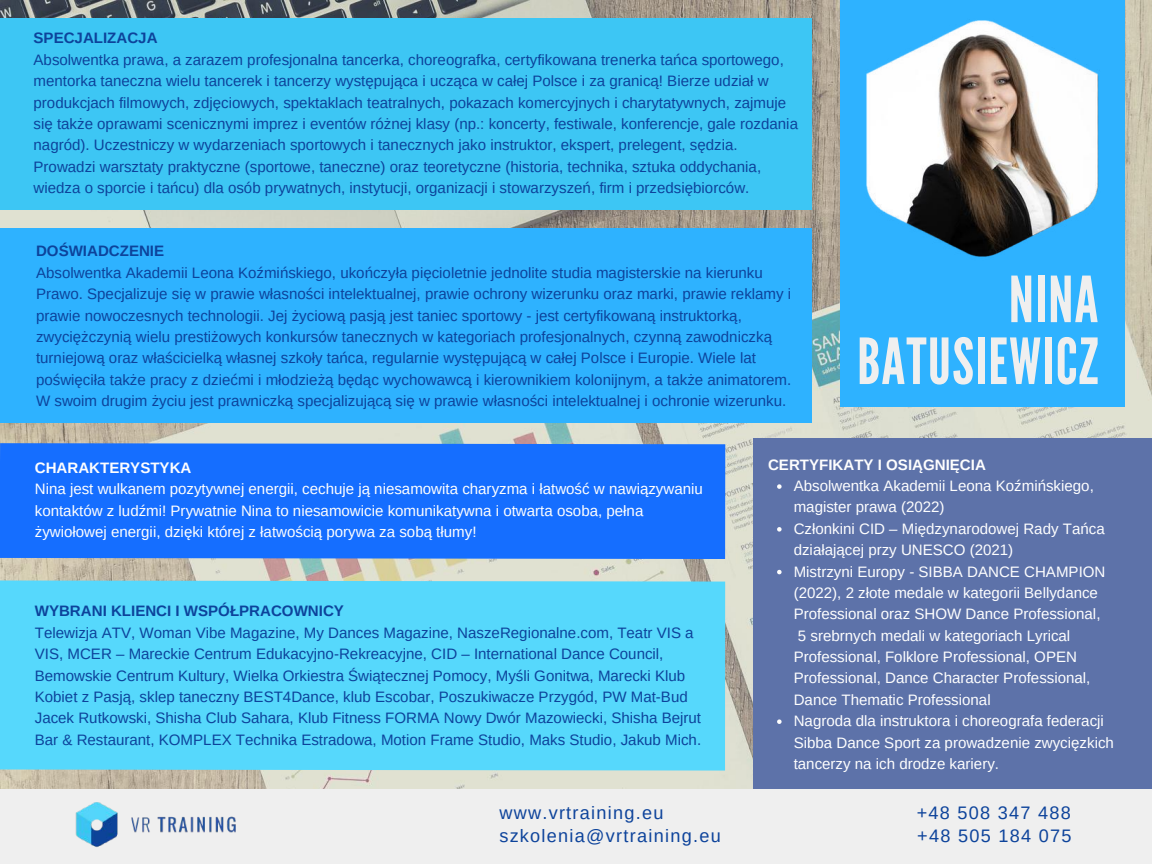
<style>
.page{position:relative;width:1152px;height:864px;background:#fff}
.page>*{position:absolute;margin:0;border:0;box-sizing:border-box;transform-origin:0 0}
.t1{font:63.45px/61.8px "League Gothic";letter-spacing:.02em;color:#efefef;text-align:right}
.t2{font:18.15px "Arimo";letter-spacing:.07em;color:#0d439b}
.t3{font:15.15px/21.3px "Arimo";color:#0d439b}
.t4{font:15.15px/21.3px "Arimo";color:#fefefe}
.t5{font:700 15.15px "Arimo";color:#0d439b}
.t6{font:700 15.15px "Arimo";color:#fefefe}
</style>
<div class="page">
<img style="left:0;top:0;width:1152px;height:789px">
<div style="left:0;top:19px;width:811px;height:190px;background:#3dc6f4"></div>
<div style="left:1px;top:229px;width:811px;height:193px;background:#2eb2ff"></div>
<div style="left:0;top:443px;width:726px;height:116px;background:#156eff"></div>
<div style="left:0;top:580px;width:726px;height:191px;background:#56d8fc"></div>
<div style="left:753px;top:439px;width:399px;height:352px;background:#5d72a9"></div>
<svg style="left:777px;top:484px;width:5px;height:5px"></svg>
<svg style="left:777px;top:527px;width:5px;height:5px"></svg>
<svg style="left:777px;top:570px;width:5px;height:4px"></svg>
<svg style="left:777px;top:719px;width:5px;height:5px"></svg>
<div style="left:0;top:789px;width:1152px;height:75px;background:#efefef"></div>
<img style="left:60px;top:727px;width:194px;height:120px">
<div style="left:841px;top:0;width:283px;height:406px;background:#2eb2ff"></div>
<img style="left:866px;top:20px;width:233px;height:237px">
<p class="t5" style="left:34px;top:30px;width:126px">SPECJALIZACJA</p>
<p class="t3" style="left:34px;top:49px;width:766px">Absolwentka prawa, a zarazem profesjonalna tancerka, choreografka, certyfikowana trenerka tańca sportowego, mentorka taneczna wielu tancerek i tancerzy występująca i ucząca w całej Polsce i za granicą! Bierze udział w produkcjach filmowych, zdjęciowych, spektaklach teatralnych, pokazach komercyjnych i charytatywnych, zajmuje się także oprawami scenicznymi imprez i eventów różnej klasy (np.: koncerty, festiwale, konferencje, gale rozdania nagród). Uczestniczy w wydarzeniach sportowych i tanecznych jako instruktor, ekspert, prelegent, sędzia.<br>Prowadzi warsztaty praktyczne (sportowe, taneczne) oraz teoretyczne (historia, technika, sztuka oddychania, wiedza o sporcie i tańcu) dla osób prywatnych, instytucji, organizacji i stowarzyszeń, firm i przedsiębiorców.</p>
<p class="t5" style="left:36px;top:243px;width:130px">DOŚWIADCZENIE</p>
<p class="t3" style="left:36px;top:262px;width:757px">Absolwentka Akademii Leona Koźmińskiego, ukończyła pięcioletnie jednolite studia magisterskie na kierunku Prawo. Specjalizuje się w prawie własności intelektualnej, prawie ochrony wizerunku oraz marki, prawie reklamy i prawie nowoczesnych technologii. Jej życiową pasją jest taniec sportowy - jest certyfikowaną instruktorką, zwyciężczynią wielu prestiżowych konkursów tanecznych w kategoriach profesjonalnych, czynną zawodniczką turniejową oraz właścicielką własnej szkoły tańca, regularnie występującą w całej Polsce i Europie. Wiele lat poświęciła także pracy z dziećmi i młodzieżą będąc wychowawcą i kierownikiem kolonijnym, a także animatorem.<br>W swoim drugim życiu jest prawniczką specjalizującą się w prawie własności intelektualnej i ochronie wizerunku.</p>
<h1 class="t1" style="left:857px;top:270px;width:243px">NINA<br>BATUSIEWICZ</h1>
<p class="t6" style="left:35px;top:459px;width:158px">CHARAKTERYSTYKA</p>
<p class="t4" style="left:35px;top:479px;width:670px">Nina jest wulkanem pozytywnej energii, cechuje ją niesamowita charyzma i łatwość w nawiązywaniu kontaktów z ludźmi! Prywatnie Nina to niesamowicie komunikatywna i otwarta osoba, pełna żywiołowej energii, dzięki której z łatwością porywa za sobą tłumy!</p>
<p class="t5" style="left:35px;top:603px;width:311px">WYBRANI KLIENCI I WSPÓŁPRACOWNICY</p>
<p class="t3" style="left:35px;top:622px;width:668px">Telewizja ATV, Woman Vibe Magazine, My Dances Magazine, NaszeRegionalne.com, Teatr VIS a VIS, MCER – Mareckie Centrum Edukacyjno-Rekreacyjne, CID – International Dance Council, Bemowskie Centrum Kultury, Wielka Orkiestra Świątecznej Pomocy, Myśli Gonitwa, Marecki Klub Kobiet z Pasją, sklep taneczny BEST4Dance, klub Escobar, Poszukiwacze Przygód, PW Mat-Bud Jacek Rutkowski, Shisha Club Sahara, Klub Fitness FORMA Nowy Dwór Mazowiecki, Shisha Bejrut Bar &amp; Restaurant, KOMPLEX Technika Estradowa, Motion Frame Studio, Maks Studio, Jakub Mich.</p>
<p class="t6" style="left:768px;top:456px;width:219px">CERTYFIKATY I OSIĄGNIĘCIA</p>
<p class="t4" style="left:794px;top:475px;width:322px">Absolwentka Akademii Leona Koźmińskiego, magister prawa (2022)<br>Członkini CID – Międzynarodowej Rady Tańca działającej przy UNESCO (2021)<br>Mistrzyni Europy - SIBBA DANCE CHAMPION (2022), 2 złote medale w kategorii Bellydance Professional oraz SHOW Dance Professional,<br>5 srebrnych medali w kategoriach Lyrical Professional, Folklore Professional, OPEN Professional, Dance Character Professional, Dance Thematic Professional<br>Nagroda dla instruktora i choreografa federacji Sibba Dance Sport za prowadzenie zwycięzkich tancerzy na ich drodze kariery.</p>
<p class="t2" style="left:499px;top:802px;width:166px">www.vrtraining.eu</p>
<p class="t2" style="left:917px;top:802px;width:156px">+48 508 347 488</p>
<p class="t2" style="left:499px;top:826px;width:223px">szkolenia@vrtraining.eu</p>
<p class="t2" style="left:917px;top:826px;width:156px">+48 505 184 075</p>
</div>
